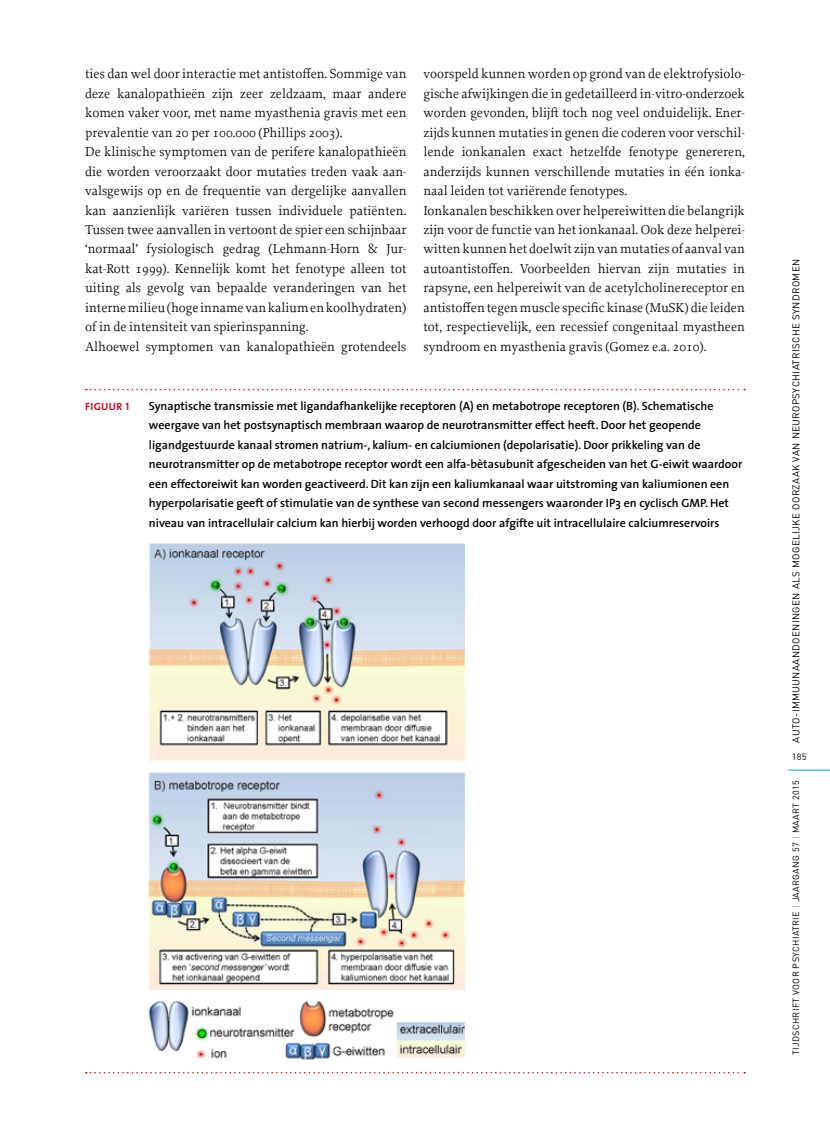
<style>
.page{position:relative;width:830px;height:1127px;background:#fff}
.page>*{position:absolute;margin:0;border:0;box-sizing:border-box;transform-origin:0 0}
.t1{font:13.5px/19.5px "Proforma";color:#000}
.t2{font:600 12px/19.5px "The Sans";color:#000}
.t3{font:10.5px "The Sans Bold Caps";letter-spacing:.04em;color:#cd071e}
.t4{font:9.75px "DIN";letter-spacing:.04em;color:#000}
.t5{font:9px "DIN";letter-spacing:.04em;color:#000}
.s1{font-style:inherit}
.s2{color:#9c9e9f}
</style>
<div class="page">
<hr style="left:788px;top:770px;width:41px;height:1px;background:#009ee0">
<svg style="left:86px;top:1072px;width:658px;height:1px"></svg>
<svg style="left:86px;top:389px;width:658px;height:1px"></svg>
<img style="left:148px;top:543px;width:316px;height:517px">
<p class="t1" style="left:85px;top:64px;width:323px">ties dan wel door interactie met antistoffen. Sommige van deze kanalopathieën zijn zeer zeldzaam, maar andere komen vaker voor, met name myasthenia gravis met een prevalentie van 20 per 100.000 (Phillips 2003).<br>De klinische symptomen van de perifere kanalopathieën die worden veroorzaakt door mutaties treden vaak aan&shy;valsgewijs op en de frequentie van dergelijke aanvallen kan aanzienlijk variëren tussen individuele patiënten.<br>Tussen twee aanvallen in vertoont de spier een schijnbaar ‘normaal’ fysiologisch gedrag (Lehmann-Horn &amp; Jur&shy;kat-Rott 1999). Kennelijk komt het fenotype alleen tot uiting als gevolg van bepaalde veranderingen van het interne milieu (hoge inname van kalium en koolhydraten) of in de intensiteit van spierinspanning.<br>Alhoewel symptomen van kanalopathieën grotendeels</p>
<p class="t1" style="left:423px;top:64px;width:323px">voorspeld kunnen worden op grond van de elektrofysiolo&shy;gische afwijkingen die in gedetailleerd in-vitro-onderzoek worden gevonden, blijft toch nog veel onduidelijk. Ener&shy;zijds kunnen mutaties in genen die coderen voor verschil&shy;lende ionkanalen exact hetzelfde fenotype genereren, anderzijds kunnen verschillende mutaties in één ionka&shy;naal leiden tot variërende fenotypes.<br>Ionkanalen beschikken over helpereiwitten die belangrijk zijn voor de functie van het ionkanaal. Ook deze helperei&shy;witten kunnen het doelwit zijn van mutaties of aanval van autoantistoffen. Voorbeelden hiervan zijn mutaties in rapsyne, een helpereiwit van de acetylcholinereceptor en antistoffen tegen muscle specific kinase (MuSK) die leiden tot, respectievelijk, een recessief congenitaal myastheen syndroom en myasthenia gravis (Gomez e.a. 2010).</p>
<p class="t3" style="left:85px;top:397px;width:46px">FIGUUR 1</p>
<p class="t2" style="left:149px;top:395px;width:594px">Synaptische transmissie met ligandafhankelijke receptoren (A) en metabotrope receptoren (B). Schematische weergave van het postsynaptisch membraan waarop de neurotransmitter effect heeft. Door het geopende ligandgestuurde kanaal stromen natrium-, kalium- en calciumionen (depolarisatie). Door prikkeling van de neurotransmitter op de metabotrope receptor wordt een alfa-bètasubunit afgescheiden van het G-eiwit waardoor een effectoreiwit kan worden geactiveerd. Dit kan zijn een kaliumkanaal waar uitstroming van kaliumionen een hyperpolarisatie geeft of stimulatie van de synthese van second messengers waaronder IP3 en cyclisch <span class="s1">GMP</span>. Het niveau van intracellulair calcium kan hierbij worden verhoogd door afgifte uit intracellulaire calciumreservoirs</p>
<p class="t4" style="left:789px;top:742px;width:485px;rotate:-90deg">AUTO-IMMUUNAANDOENINGEN ALS MOGELIJKE OORZAAK VAN NEUROPSYCHIATRISCHE SYNDROMEN</p>
<p class="t5" style="left:791px;top:751px;width:16px">185</p>
<p class="t5" style="left:789px;top:1055px;width:277px;rotate:-90deg">TIJDSCHRIFT VOOR PSYCHIATRIE <span class="s2">|</span> JAARGANG 57 <span class="s2">|</span> MAART 2015</p>
</div>
